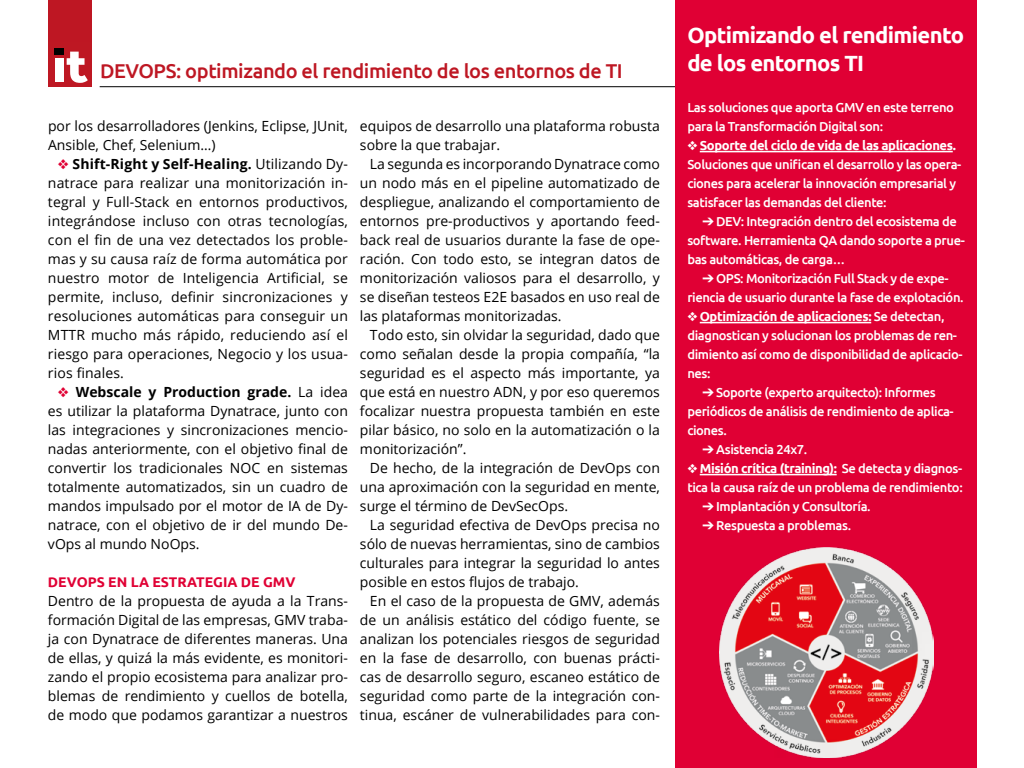
<style>
.page{position:relative;width:1024px;height:768px;background:#fff}
.page>*{position:absolute;margin:0;border:0;box-sizing:border-box;transform-origin:0 0}
.t1{font:700 22px/28px "Ubuntu";letter-spacing:-.03em;color:#fff}
.t2{font:500 20px "Ubuntu";letter-spacing:-.02em;color:#be1723}
.t3{font:14px/19px "Open Sans";color:#000;text-align:justify}
.t4{font:700 14px "Ubuntu";color:#e00034}
.t5{font:500 13px/19px "Ubuntu";letter-spacing:-.03em;color:#fff}
.s1{color:#e00034}
.s2{font-weight:700}
</style>
<div class="page">
<hr style="left:100px;top:86px;width:877px;height:1px;background:#000">
<div style="left:48px;top:0;width:44px;height:87px;background:#be1723"></div>
<div style="left:55px;top:48px;width:9px;height:7px;background:#000"></div>
<div style="left:55px;top:58px;width:9px;height:24px;background:#fff"></div>
<svg style="left:67px;top:52px;width:21px;height:31px"></svg>
<div style="left:675px;top:0;width:302px;height:768px;background:#e00034"></div>
<hr style="left:700px;top:151px;width:253px;height:1px;background:#fff">
<hr style="left:700px;top:322px;width:171px;height:1px;background:#fff">
<hr style="left:700px;top:474px;width:137px;height:1px;background:#fff">
<img style="left:719px;top:548px;width:214px;height:210px">
<h2 class="t2" style="left:100px;top:58px;width:524px">DEVOPS: optimizando el rendimiento de los entornos de TI</h2>
<p class="t3" style="left:48px;top:116px;width:301px">por los desarrolladores (Jenkins, Eclipse, JUnit,<br>Ansible, Chef, Selenium…)</p>
<p class="t3" style="left:48px;top:154px;width:302px;text-indent:10px"><span class="s1">❖</span> <span class="s2">Shift-Right y Self-Healing.</span> Utilizando Dy&shy;natrace para realizar una monitorización in&shy;tegral y Full-Stack en entornos productivos, integrándose incluso con otras tecnologías, con el fin de una vez detectados los proble&shy;mas y su causa raíz de forma automática por nuestro motor de Inteligencia Artificial, se permite, incluso, definir sincronizaciones y resoluciones automáticas para conseguir un MTTR mucho más rápido, reduciendo así el riesgo para operaciones, Negocio y los usua&shy;rios finales.</p>
<p class="t3" style="left:48px;top:382px;width:302px;text-indent:10px"><span class="s1">❖</span> <span class="s2">Webscale y Production grade.</span> La idea es utilizar la plataforma Dynatrace, junto con las integraciones y sincronizaciones mencio&shy;nadas anteriormente, con el objetivo final de convertir los tradicionales NOC en sistemas totalmente automatizados, sin un cuadro de mandos impulsado por el motor de IA de Dy&shy;natrace, con el objetivo de ir del mundo De&shy;vOps al mundo NoOps.</p>
<p class="t4" style="left:48px;top:573px;width:249px">DEVOPS EN LA ESTRATEGIA DE GMV</p>
<p class="t3" style="left:48px;top:591px;width:302px">Dentro de la propuesta de ayuda a la Trans&shy;formación Digital de las empresas, GMV traba&shy;ja con Dynatrace de diferentes maneras. Una de ellas, y quizá la más evidente, es monitori&shy;zando el propio ecosistema para analizar pro&shy;blemas de rendimiento y cuellos de botella, de modo que podamos garantizar a nuestros</p>
<p class="t3" style="left:360px;top:116px;width:302px">equipos de desarrollo una plataforma robusta sobre la que trabajar.</p>
<p class="t3" style="left:360px;top:154px;width:302px;text-indent:10px">La segunda es incorporando Dynatrace como un nodo más en el pipeline automatizado de despliegue, analizando el comportamiento de entornos pre-productivos y aportando feed&shy;back real de usuarios durante la fase de ope&shy;ración. Con todo esto, se integran datos de monitorización valiosos para el desarrollo, y se diseñan testeos E2E basados en uso real de las plataformas monitorizadas.</p>
<p class="t3" style="left:360px;top:325px;width:302px;text-indent:10px">Todo esto, sin olvidar la seguridad, dado que como señalan desde la propia compañía, “la seguridad es el aspecto más importante, ya que está en nuestro ADN, y por eso queremos focalizar nuestra propuesta también en este pilar básico, no solo en la automatización o la monitorización”.</p>
<p class="t3" style="left:360px;top:458px;width:302px;text-indent:10px">De hecho, de la integración de DevOps con una aproximación con la seguridad en mente, surge el término de DevSecOps.</p>
<p class="t3" style="left:360px;top:515px;width:302px;text-indent:10px">La seguridad efectiva de DevOps precisa no sólo de nuevas herramientas, sino de cambios culturales para integrar la seguridad lo antes posible en estos flujos de trabajo.</p>
<p class="t3" style="left:360px;top:591px;width:302px;text-indent:10px">En el caso de la propuesta de GMV, además de un análisis estático del código fuente, se analizan los potenciales riesgos de seguridad en la fase de desarrollo, con buenas prácti&shy;cas de desarrollo seguro, escaneo estático de seguridad como parte de la integración con&shy;tinua, escáner de vulnerabilidades para con-</p>
<h1 class="t1" style="left:687px;top:21px;width:278px">Optimizando el rendimiento de los entornos TI</h1>
<p class="t5" style="left:687px;top:97px;width:268px">Las soluciones que aporta GMV en este terreno para la Transformación Digital son:</p>
<p class="t5" style="left:687px;top:135px;width:276px">❖ <span class="s2">Soporte del ciclo de vida de las aplicaciones.<br></span>Soluciones que unifican el desarrollo y las opera&shy;ciones para acelerar la innovación empresarial y satisfacer las demandas del cliente:</p>
<p class="t5" style="left:687px;top:211px;width:279px;text-indent:15px">➔ DEV: Integración dentro del ecosistema de software. Herramienta QA dando soporte a prue&shy;bas automáticas, de carga…</p>
<p class="t5" style="left:687px;top:268px;width:278px;text-align:center">➔ OPS: Monitorización Full Stack y de expe&shy;riencia de usuario durante la fase de explotación.</p>
<p class="t5" style="left:687px;top:306px;width:277px">❖ <span class="s2">Optimización de aplicaciones:</span> Se detectan, diagnostican y solucionan los problemas de ren&shy;dimiento así como de disponibilidad de aplicacio&shy;nes:</p>
<p class="t5" style="left:687px;top:383px;width:268px;text-indent:15px">➔ Soporte (experto arquitecto): Informes periódicos de análisis de rendimiento de aplica&shy;ciones.</p>
<p class="t5" style="left:702px;top:440px;width:107px">➔ Asistencia 24x7.</p>
<p class="t5" style="left:687px;top:459px;width:277px">❖ <span class="s2">Misión crítica (training):</span> Se detecta y diagnos&shy;tica la causa raíz de un problema de rendimiento:</p>
<p class="t5" style="left:702px;top:497px;width:170px">➔ Implantación y Consultoría.</p>
<p class="t5" style="left:702px;top:516px;width:150px">➔ Respuesta a problemas.</p>
</div>
